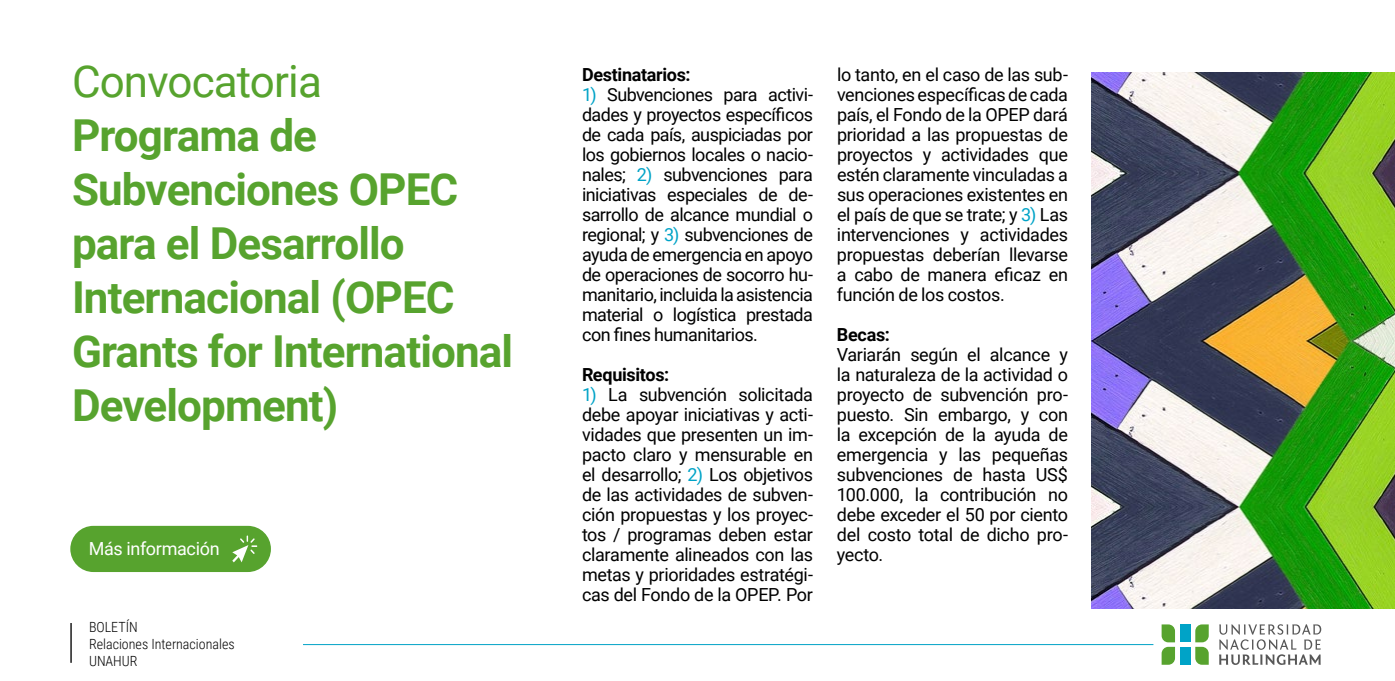
<style>
.page{position:relative;width:1395px;height:681px;background:#fff}
.page>*{position:absolute;margin:0;border:0;box-sizing:border-box;transform-origin:0 0}
.t1{font:700 44px/54px "Roboto";letter-spacing:-.02em;color:#57a32e}
.t2{font:44px "Roboto";letter-spacing:-.02em;color:#57a32e}
.t3{font:18px/20px "Roboto";letter-spacing:-.02em;color:#000;text-align:justify}
.t4{font:700 18px "Roboto";letter-spacing:-.02em;color:#000}
.t5{font:18px "Roboto";letter-spacing:-.015em;color:#fff}
.t6{font:300 14px/16.8px "Roboto Condensed";color:#000}
.s1{color:#00a3c7}
</style>
<div class="page">
<svg style="left:1195px;top:624px;width:13px;height:40px"></svg>
<svg style="left:1161px;top:624px;width:14px;height:40px"></svg>
<div style="left:1179px;top:624px;width:11px;height:18px;background:#00a3c7"></div>
<div style="left:1179px;top:646px;width:11px;height:18px;background:#00a3c7"></div>
<svg style="left:1219px;top:624px;width:102px;height:40px"></svg>
<hr style="left:303px;top:643px;width:850px;height:1px;background:#00a3c7">
<hr style="left:70px;top:622px;width:2px;height:40px;background:#1c1c1c">
<div style="left:70px;top:525px;width:201px;height:46px;background:#57a32e;border-radius:23px"></div>
<svg style="left:232px;top:535px;width:25px;height:27px"></svg>
<img style="left:1092px;top:72px;width:303px;height:536px">
<h1 class="t2" style="left:72px;top:50px;width:251px">Convocatoria</h1>
<h1 class="t1" style="left:72px;top:106px;width:443px">Programa de<br>Subvenciones OPEC para el Desarrollo<br>Internacional (OPEC<br>Grants for International<br>Development)</h1>
<p class="t5" style="left:89px;top:535px;width:133px">Más información</p>
<p class="t6" style="left:89px;top:618px;width:147px">BOLETÍN<br>Relaciones Internacionales<br>UNAHUR</p>
<p class="t4" style="left:582px;top:62px;width:110px">Destinatarios:</p>
<p class="t3" style="left:582px;top:84px;width:232px"><span class="s1">1)</span> Subvenciones para activi&shy;dades y proyectos específicos de cada país, auspiciadas por los gobiernos locales o nacio&shy;nales; <span class="s1">2)</span> subvenciones para iniciativas especiales de de&shy;sarrollo de alcance mundial o regional; y <span class="s1">3)</span> subvenciones de ayuda de emergencia en apoyo de operaciones de socorro hu&shy;manitario, incluida la asistencia material o logística prestada con fines humanitarios.</p>
<p class="t4" style="left:582px;top:362px;width:89px">Requisitos:</p>
<p class="t3" style="left:582px;top:384px;width:232px"><span class="s1">1)</span> La subvención solicitada debe apoyar iniciativas y acti&shy;vidades que presenten un im&shy;pacto claro y mensurable en el desarrollo; <span class="s1">2)</span> Los objetivos de las actividades de subven&shy;ción propuestas y los proyec&shy;tos / programas deben estar claramente alineados con las metas y prioridades estratégi&shy;cas del Fondo de la OPEP. Por</p>
<p class="t3" style="left:837px;top:64px;width:232px">lo tanto, en el caso de las sub&shy;venciones específicas de cada país, el Fondo de la OPEP dará prioridad a las propuestas de proyectos y actividades que estén claramente vinculadas a sus operaciones existentes en el país de que se trate; y <span class="s1">3)</span> Las intervenciones y actividades propuestas deberían llevarse a cabo de manera eficaz en función de los costos.</p>
<p class="t4" style="left:837px;top:322px;width:54px">Becas:</p>
<p class="t3" style="left:837px;top:344px;width:232px">Variarán según el alcance y la naturaleza de la actividad o proyecto de subvención pro&shy;puesto. Sin embargo, y con la excepción de la ayuda de emergencia y las pequeñas subvenciones de hasta US$ 100.000, la contribución no debe exceder el 50 por ciento del costo total de dicho pro&shy;yecto.</p>
</div>
